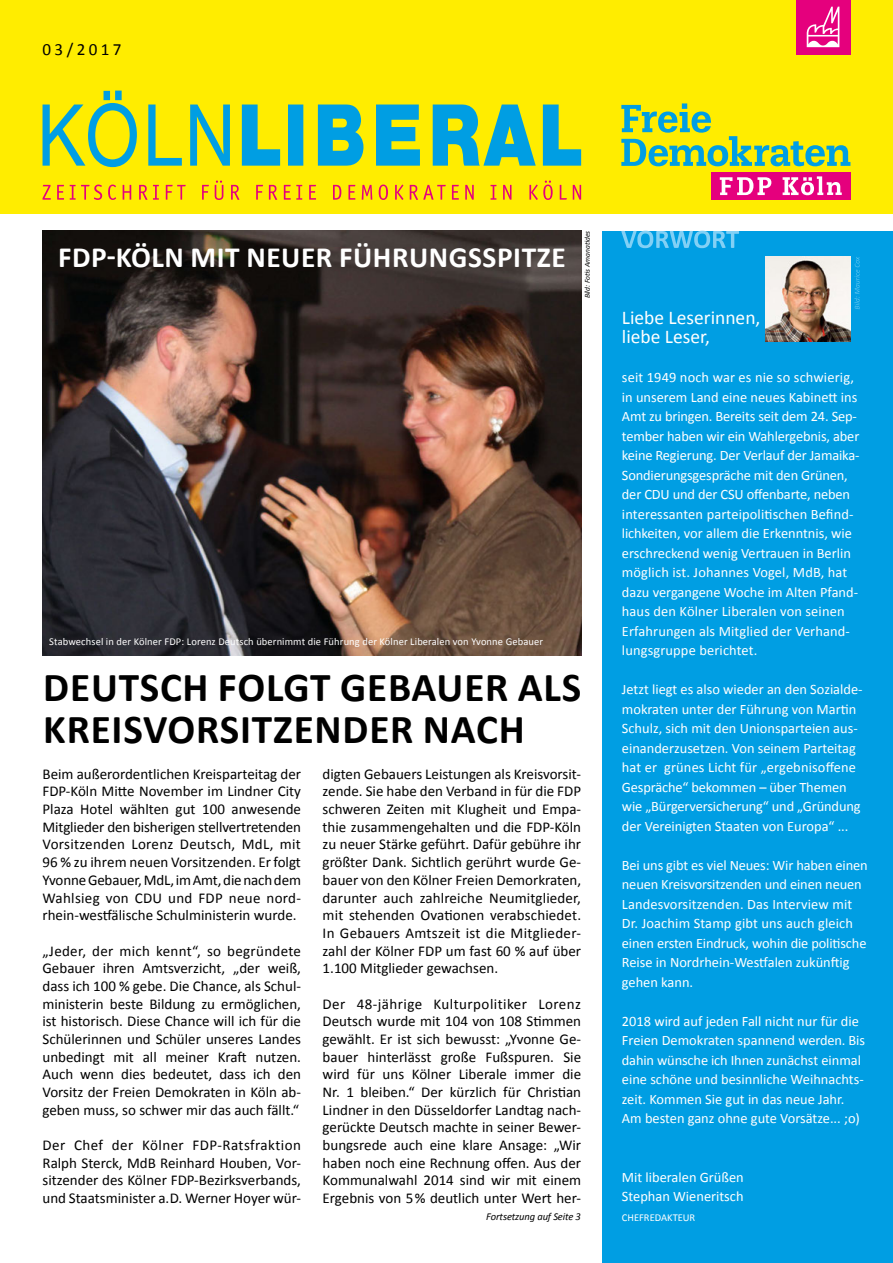
<style>
.page{position:relative;width:893px;height:1263px;background:#fff}
.page>*{position:absolute;margin:0;border:0;box-sizing:border-box;transform-origin:0 0}
.t1{font:700 41.25px/42px "Calibri";letter-spacing:.02em;color:#000}
.t2{font:700 29.4px "Calibri";letter-spacing:.02em;color:#fff}
.t3{font:19.5px/19.5px "Calibri";color:#fff}
.t4{font:17.1px "Calibri";letter-spacing:.2em;color:#000}
.t5{font:15px/17.7px "Calibri";color:#000;text-align:justify}
.t6{font:14.4px/19.5px "Calibri";color:#fff}
.t7{font:10.5px "Calibri";letter-spacing:.01em;color:#fff}
.t8{font:italic 10.5px "Calibri";letter-spacing:-.01em;color:#000}
.t9{font:italic 7.5px "Calibri";color:#000}
</style>
<div class="page">
<div style="left:0;top:0;width:893px;height:213px;background:#ffed00"></div>
<svg style="left:621px;top:103px;width:229px;height:63px"></svg>
<div style="left:711px;top:173px;width:139px;height:27px;background:#e5007d"></div>
<svg style="left:720px;top:177px;width:51px;height:18px"></svg>
<svg style="left:783px;top:176px;width:59px;height:19px"></svg>
<div style="left:796px;top:0;width:54px;height:55px;background:#e5007d"></div>
<svg style="left:807px;top:7px;width:32px;height:40px"></svg>
<svg style="left:43px;top:91px;width:538px;height:76px"></svg>
<svg style="left:43px;top:180px;width:538px;height:20px"></svg>
<div style="left:602px;top:231px;width:291px;height:1032px;background:#009ee3"></div>
<img style="left:43px;top:231px;width:538px;height:424px">
<svg style="left:621px;top:231px;width:118px;height:17px"></svg>
<img style="left:765px;top:257px;width:85px;height:85px">
<svg style="left:854px;top:257px;width:5px;height:52px"></svg>
<p class="t4" style="left:43px;top:39px;width:81px">03/2017</p>
<h2 class="t2" style="left:58px;top:239px;width:509px">FDP-KÖLN MIT NEUER FÜHRUNGSSPITZE</h2>
<p class="t9" style="left:583px;top:298px;width:69px;rotate:-90deg">Bild: Fotis Amanatides</p>
<p class="t7" style="left:49px;top:635px;width:495px">Stabwechsel in der Kölner FDP: Lorenz Deutsch übernimmt die Führung der Kölner Liberalen von Yvonne Gebauer</p>
<h1 class="t1" style="left:43px;top:664px;width:539px">DEUTSCH FOLGT GEBAUER ALS<br>KREISVORSITZENDER NACH</h1>
<p class="t5" style="left:43px;top:764px;width:260px">Beim außerordentlichen Kreisparteitag der FDP-Köln Mitte November im Lindner City Plaza Hotel wählten gut 100 anwesende Mitglieder den bisherigen stellvertretenden Vorsitzenden Lorenz Deutsch, MdL, mit 96 % zu ihrem neuen Vorsitzenden. Er folgt Yvonne Gebauer, MdL, im Amt, die nach dem Wahlsieg von CDU und FDP neue nord&shy;rhein-westfälische Schulministerin wurde.</p>
<p class="t5" style="left:43px;top:941px;width:260px">„Jeder, der mich kennt“, so begründete Gebauer ihren Amtsverzicht, „der weiß, dass ich 100 % gebe. Die Chance, als Schul&shy;ministerin beste Bildung zu ermöglichen, ist historisch. Diese Chance will ich für die Schülerinnen und Schüler unseres Landes unbedingt mit all meiner Kraft nutzen.<br>Auch wenn dies bedeutet, dass ich den Vorsitz der Freien Demokraten in Köln ab&shy;geben muss, so schwer mir das auch fällt.“</p>
<p class="t5" style="left:43px;top:1135px;width:260px">Der Chef der Kölner FDP-Ratsfraktion Ralph Sterck, MdB Reinhard Houben, Vor&shy;sitzender des Kölner FDP-Bezirksverbands, und Staatsminister a.D. Werner Hoyer wür-</p>
<p class="t5" style="left:323px;top:764px;width:260px">digten Gebauers Leistungen als Kreisvorsit&shy;zende. Sie habe den Verband in für die FDP schweren Zeiten mit Klugheit und Empa&shy;thie zusammengehalten und die FDP-Köln zu neuer Stärke geführt. Dafür gebühre ihr größter Dank. Sichtlich gerührt wurde Ge&shy;bauer von den Kölner Freien Demorkraten, darunter auch zahlreiche Neumitglieder, mit stehenden Ovationen verabschiedet.<br>In Gebauers Amtszeit ist die Mitglieder&shy;zahl der Kölner FDP um fast 60 % auf über 1.100 Mitglieder gewachsen.</p>
<p class="t5" style="left:323px;top:994px;width:260px">Der 48-jährige Kulturpolitiker Lorenz Deutsch wurde mit 104 von 108 Stimmen gewählt. Er ist sich bewusst: „Yvonne Ge&shy;bauer hinterlässt große Fußspuren. Sie wird für uns Kölner Liberale immer die Nr. 1 bleiben.“ Der kürzlich für Christian Lindner in den Düsseldorfer Landtag nach&shy;gerückte Deutsch machte in seiner Bewer&shy;bungsrede auch eine klare Ansage: „Wir haben noch eine Rechnung offen. Aus der Kommunalwahl 2014 sind wir mit einem Ergebnis von 5% deutlich unter Wert her-</p>
<p class="t8" style="left:486px;top:1210px;width:96px">Fortsetzung auf Seite 3</p>
<h3 class="t3" style="left:622px;top:307px;width:140px">Liebe Leserinnen, liebe Leser,</h3>
<p class="t6" style="left:622px;top:367px;width:239px">seit 1949 noch war es nie so schwierig, in unserem Land eine neues Kabinett ins Amt zu bringen. Bereits seit dem 24. Sep&shy;tember haben wir ein Wahlergebnis, aber keine Regierung. Der Verlauf der Jamaika-Sondierungsgespräche mit den Grünen, der CDU und der CSU offenbarte, neben interessanten parteipolitischen Befind&shy;lichkeiten, vor allem die Erkenntnis, wie erschreckend wenig Vertrauen in Berlin möglich ist. Johannes Vogel, MdB, hat dazu vergangene Woche im Alten Pfand&shy;haus den Kölner Liberalen von seinen Erfahrungen als Mitglied der Verhand&shy;lungsgruppe berichtet.</p>
<p class="t6" style="left:622px;top:679px;width:242px">Jetzt liegt es also wieder an den Sozialde&shy;mokraten unter der Führung von Martin Schulz, sich mit den Unionsparteien aus&shy;einanderzusetzen. Von seinem Parteitag hat er grünes Licht für „ergebnisoffene Gespräche“ bekommen – über Themen wie „Bürgerversicherung“ und „Gründung der Vereinigten Staaten von Europa“ ...</p>
<p class="t6" style="left:622px;top:854px;width:247px">Bei uns gibt es viel Neues: Wir haben einen neuen Kreisvorsitzenden und einen neuen Landesvorsitzenden. Das Interview mit Dr. Joachim Stamp gibt uns auch gleich einen ersten Eindruck, wohin die politische Reise in Nordrhein-Westfalen zukünftig gehen kann.</p>
<p class="t6" style="left:622px;top:1010px;width:245px">2018 wird auf jeden Fall nicht nur für die Freien Demokraten spannend werden. Bis dahin wünsche ich Ihnen zunächst einmal eine schöne und besinnliche Weihnachts&shy;zeit. Kommen Sie gut in das neue Jahr.<br>Am besten ganz ohne gute Vorsätze... ;o)</p>
<p class="t6" style="left:622px;top:1166px;width:123px">Mit liberalen Grüßen<br>Stephan Wieneritsch</p>
<p class="t7" style="left:622px;top:1211px;width:75px">CHEFREDAKTEUR</p>
</div>
